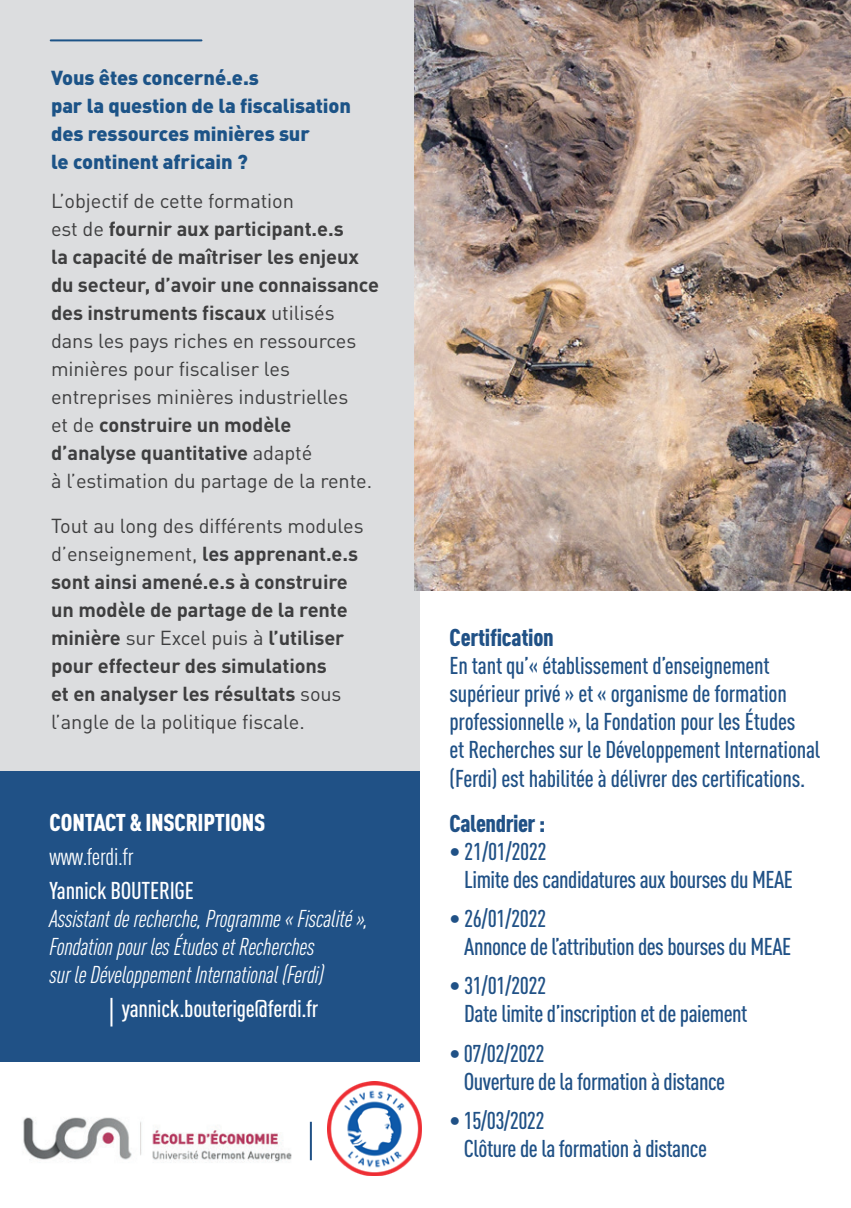
<style>
.page{position:relative;width:851px;height:1208px;background:#fff}
.page>*{position:absolute;margin:0;border:0;box-sizing:border-box;transform-origin:0 0}
.t1{font:500 condensed 24px/28px "DIN Pro";letter-spacing:-.02em;color:#205186}
.t2{font:italic condensed 24px/28px "DIN Pro";letter-spacing:-.01em;color:#fff}
.t3{font:500 condensed 24px "DIN Pro";letter-spacing:-.01em;color:#fff}
.t4{font:900 condensed 24px "DIN Pro";letter-spacing:-.01em;color:#205186}
.t5{font:900 condensed 24px "DIN Pro";letter-spacing:-.01em;color:#fff}
.t6{font:condensed 24px "DIN Pro";letter-spacing:-.01em;color:#fff}
.t7{font:20px/28px "DIN Pro";letter-spacing:-.005em;color:#3e3e3f}
.t8{font:700 20px/28px "DIN Pro";letter-spacing:-.005em;color:#3e3e3f}
.t9{font:900 20px/28px "DIN Pro";letter-spacing:-.005em;color:#1c5387}
.s1{font-weight:700}
.s2{font-weight:400}
</style>
<div class="page">
<div style="left:0;top:0;width:420px;height:846px;background:#dcdddf"></div>
<div style="left:0;top:771px;width:420px;height:291px;background:#205186"></div>
<hr style="left:110px;top:998px;width:2px;height:28px;background:#fff">
<hr style="left:51px;top:39px;width:150px;height:2px;background:#1c5387">
<img style="left:414px;top:0;width:436px;height:590px">
<img style="left:328px;top:1081px;width:93px;height:94px">
<hr style="left:310px;top:1121px;width:2px;height:39px;background:#205186">
<img style="left:23px;top:1117px;width:269px;height:46px">
<p class="t9" style="left:51px;top:61px;width:301px">Vous êtes concerné.e.s<br>par la question de la fiscalisation des ressources minières sur<br>le continent africain ?</p>
<p class="t7" style="left:51px;top:185px;width:329px">L’objectif de cette formation<br>est de <span class="s1">fournir aux participant.e.s<br>la capacité de maîtriser les enjeux du secteur, d’avoir une connaissance des instruments fiscaux</span> utilisés dans les pays riches en ressources minières pour fiscaliser les entreprises minières industrielles<br>et de <span class="s1">construire un modèle d’analyse quantitative</span> adapté<br>à l’estimation du partage de la rente.</p>
<p class="t8" style="left:51px;top:510px;width:314px"><span class="s2">Tout au long des différents modules d’enseignement,</span> les apprenant.e.s sont ainsi amené.e.s à construire un modèle de partage de la rente minière <span class="s2">sur Excel puis à</span> l’utiliser pour effecteur des simulations<br>et en analyser les résultats <span class="s2">sous l’angle de la politique fiscale.</span></p>
<p class="t5" style="left:50px;top:804px;width:217px">CONTACT &amp; INSCRIPTIONS</p>
<p class="t6" style="left:50px;top:839px;width:85px">www.ferdi.fr</p>
<p class="t3" style="left:50px;top:872px;width:146px">Yannick BOUTERIGE</p>
<p class="t2" style="left:50px;top:902px;width:319px">Assistant de recherche, Programme « Fiscalité »,<br>Fondation pour les Études et Recherches<br>sur le Développement International (Ferdi)</p>
<p class="t3" style="left:122px;top:990px;width:198px">yannick.bouterige@ferdi.fr</p>
<p class="t4" style="left:449px;top:619px;width:106px">Certification</p>
<p class="t1" style="left:449px;top:650px;width:372px">En tant qu’« établissement d’enseignement supérieur privé » et « organisme de formation professionnelle », la Fondation pour les Études<br>et Recherches sur le Développement International (Ferdi) est habilitée à délivrer des certifications.</p>
<p class="t4" style="left:449px;top:804px;width:97px">Calendrier :</p>
<p class="t1" style="left:464px;top:835px;width:330px;text-indent:-15px">• 21/01/2022<br>Limite des candidatures aux bourses du MEAE</p>
<p class="t1" style="left:464px;top:902px;width:328px;text-indent:-15px">• 26/01/2022<br>Annonce de l’attribution des bourses du MEAE</p>
<p class="t1" style="left:464px;top:969px;width:284px;text-indent:-15px">• 31/01/2022<br>Date limite d’inscription et de paiement</p>
<p class="t1" style="left:463px;top:1037px;width:263px;text-indent:-14px">• 07/02/2022<br>Ouverture de la formation à distance</p>
<p class="t1" style="left:463px;top:1104px;width:244px;text-indent:-14px">• 15/03/2022<br>Clôture de la formation à distance</p>
</div>
